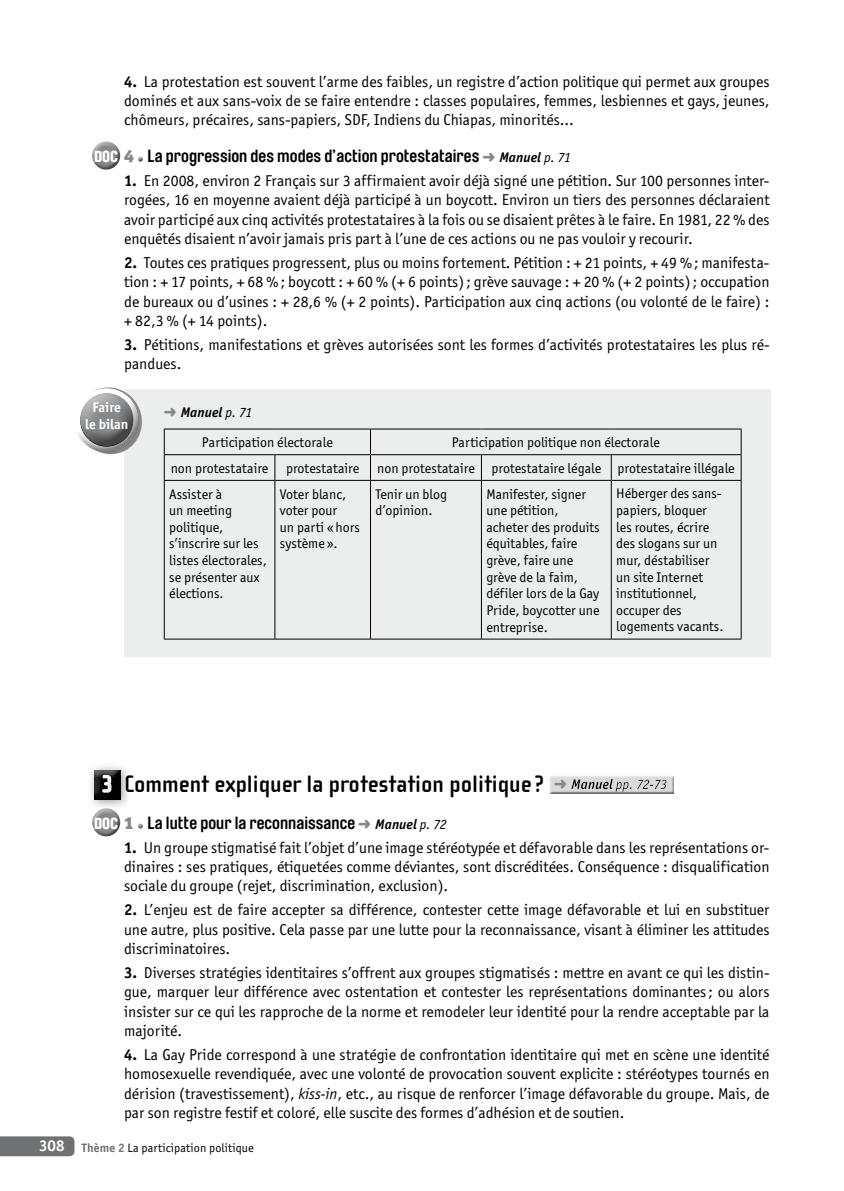
<style>
.page{position:relative;width:844px;height:1191px;background:#fff}
.page>*{position:absolute;margin:0;border:0;box-sizing:border-box;transform-origin:0 0}
.t1{font:700 24.5px "Cholla Sans";color:#000}
.t2{font:700 17.5px "Brauer Neue";color:#000}
.t3{font:15.75px/19.2px "Officina San ITC";color:#000;text-align:justify}
.t4{font:14px/16.6px "Officina San ITC";color:#000}
.t5{font:700 14px/16.4px "Officina San ITC";color:#fff;text-align:center}
.t6{font:12.25px "Officina San ITC";letter-spacing:.01em;color:#000}
.s1{font-weight:700}
.s2{font-weight:900;font-size:15.75px;color:#fff}
.s3{font-family:"Officina San ITC";font-weight:900;color:#87888a}
.s4{color:#87888a}
.s5{font-family:"Officina San ITC";font-style:italic;font-size:14px}
.s6{font-family:"Officina San ITC";font-weight:400;font-style:italic;font-size:14px}
.s7{font-weight:700;font-style:italic}
.s8{font-style:italic}
.s9{font-size:24.32px;color:#fff}
.s10{font-weight:700;font-size:15.75px;color:#fff}
.s11{font-weight:700;color:#707172}
</style>
<div class="page">
<svg style="left:0;top:1136px;width:74px;height:20px"></svg>
<div style="left:91px;top:138px;width:31px;height:26px;background:#fff;opacity:.5"></div>
<div style="left:91px;top:145px;width:31px;height:25px;background:#000;opacity:.5"></div>
<div style="left:137px;top:157px;width:8px;height:6px;background:#000;opacity:.5"></div>
<div style="left:124px;top:389px;width:646px;height:268px;background:#eceded"></div>
<hr style="left:164px;top:454px;width:111px;height:1px;background:#000">
<hr style="left:275px;top:454px;width:95px;height:1px;background:#000">
<svg style="left:274px;top:455px;width:1px;height:25px"></svg>
<hr style="left:370px;top:454px;width:111px;height:1px;background:#000">
<svg style="left:370px;top:429px;width:1px;height:51px"></svg>
<hr style="left:481px;top:454px;width:130px;height:1px;background:#000">
<svg style="left:481px;top:455px;width:1px;height:25px"></svg>
<hr style="left:611px;top:454px;width:130px;height:1px;background:#000">
<svg style="left:610px;top:455px;width:1px;height:25px"></svg>
<hr style="left:274px;top:481px;width:1px;height:157px;background:#000">
<hr style="left:370px;top:481px;width:1px;height:157px;background:#000">
<hr style="left:481px;top:481px;width:1px;height:157px;background:#000">
<hr style="left:610px;top:481px;width:1px;height:157px;background:#000">
<hr style="left:164px;top:481px;width:1px;height:157px;background:#000">
<hr style="left:740px;top:481px;width:1px;height:157px;background:#000">
<hr style="left:164px;top:638px;width:111px;height:1px;background:#000">
<hr style="left:275px;top:638px;width:95px;height:1px;background:#000">
<hr style="left:370px;top:638px;width:111px;height:1px;background:#000">
<hr style="left:481px;top:638px;width:130px;height:1px;background:#000">
<hr style="left:611px;top:638px;width:130px;height:1px;background:#000">
<hr style="left:164px;top:428px;width:111px;height:1px;background:#000">
<hr style="left:275px;top:428px;width:95px;height:1px;background:#000">
<hr style="left:370px;top:428px;width:111px;height:1px;background:#000">
<hr style="left:481px;top:428px;width:130px;height:1px;background:#000">
<hr style="left:611px;top:428px;width:130px;height:1px;background:#000">
<svg style="left:164px;top:429px;width:1px;height:51px"></svg>
<svg style="left:740px;top:429px;width:1px;height:51px"></svg>
<hr style="left:164px;top:480px;width:111px;height:1px;background:#000">
<hr style="left:275px;top:480px;width:95px;height:1px;background:#000">
<hr style="left:370px;top:480px;width:111px;height:1px;background:#000">
<hr style="left:481px;top:480px;width:130px;height:1px;background:#000">
<hr style="left:611px;top:480px;width:130px;height:1px;background:#000">
<svg style="left:102px;top:411px;width:40px;height:44px"></svg>
<div style="left:72px;top:386px;width:68px;height:49px;background:#fff;opacity:.5"></div>
<div style="left:72px;top:398px;width:68px;height:55px;background:#000;opacity:.5"></div>
<div style="left:78px;top:388px;width:56px;height:42px;background:#fff;opacity:.5"></div>
<div style="left:78px;top:399px;width:56px;height:49px;background:#000;opacity:.5"></div>
<div style="left:86px;top:762px;width:46px;height:48px;background:#000;opacity:.4"></div>
<div style="left:94px;top:766px;width:29px;height:31px;background:#ececec"></div>
<div style="left:94px;top:769px;width:29px;height:31px;background:#000;opacity:.5"></div>
<svg style="left:102px;top:774px;width:10px;height:19px"></svg>
<div style="left:549px;top:774px;width:127px;height:22px;background:#000;opacity:.75"></div>
<div style="left:91px;top:805px;width:31px;height:26px;background:#fff;opacity:.5"></div>
<div style="left:91px;top:812px;width:31px;height:24px;background:#000;opacity:.5"></div>
<div style="left:137px;top:823px;width:8px;height:7px;background:#000;opacity:.5"></div>
<p class="t3" style="left:124px;top:72px;width:646px"><span class="s1">4.</span> La protestation est souvent l’arme des faibles, un registre d’action politique qui permet aux groupes dominés et aux sans-voix de se faire entendre : classes populaires, femmes, lesbiennes et gays, jeunes, chômeurs, précaires, sans-papiers, SDF, Indiens du Chiapas, minorités…</p>
<p class="t2" style="left:94px;top:146px;width:478px"><span class="s2">DOC</span> <span class="s3">4</span> La progression des modes d’action protestataires <span class="s4">➜</span> <span class="s5">Manuel</span> <span class="s6">p. 71</span></p>
<p class="t3" style="left:124px;top:171px;width:646px"><span class="s1">1.</span> En 2008, environ 2 Français sur 3 affirmaient avoir déjà signé une pétition. Sur 100 personnes inter&shy;rogées, 16 en moyenne avaient déjà participé à un boycott. Environ un tiers des personnes déclaraient avoir participé aux cinq activités protestataires à la fois ou se disaient prêtes à le faire. En 1981, 22 % des enquêtés disaient n’avoir jamais pris part à l’une de ces actions ou ne pas vouloir y recourir.</p>
<p class="t3" style="left:124px;top:253px;width:646px"><span class="s1">2.</span> Toutes ces pratiques progressent, plus ou moins fortement. Pétition : + 21 points, + 49 %; manifesta&shy;tion : + 17 points, + 68 %; boycott : + 60 % (+ 6 points); grève sauvage : + 20 % (+ 2 points); occupation de bureaux ou d’usines : + 28,6 % (+ 2 points). Participation aux cinq actions (ou volonté de le faire) : + 82,3 % (+ 14 points).</p>
<p class="t3" style="left:124px;top:335px;width:646px"><span class="s1">3.</span> Pétitions, manifestations et grèves autorisées sont les formes d’activités protestataires les plus ré&shy;pandues.</p>
<p class="t4" style="left:202px;top:396px;width:132px;line-height:30.6px;text-indent:-38px"><span class="s4">➜</span> <span class="s7">Manuel</span> <span class="s8">p. 71<br></span>Participation électorale</p>
<p class="t5" style="left:85px;top:399px;width:45px">Faire<br>le bilan</p>
<p class="t4" style="left:451px;top:434px;width:210px">Participation politique non électorale</p>
<p class="t4" style="left:171px;top:460px;width:99px">non protestataire</p>
<p class="t4" style="left:286px;top:460px;width:75px">protestataire</p>
<p class="t4" style="left:377px;top:460px;width:359px">non protestataire protestataire légale protestataire illégale</p>
<p class="t4" style="left:169px;top:485px;width:99px">Assister à<br>un meeting politique, s’inscrire sur les listes électorales, se présenter aux élections.</p>
<p class="t4" style="left:280px;top:485px;width:82px">Voter blanc, voter pour<br>un parti «hors système ».</p>
<p class="t4" style="left:375px;top:485px;width:73px">Tenir un blog d’opinion.</p>
<p class="t4" style="left:486px;top:485px;width:115px">Manifester, signer une pétition, acheter des produits équitables, faire grève, faire une grève de la faim, défiler lors de la Gay<br>Pride, boycotter une entreprise.</p>
<p class="t4" style="left:616px;top:485px;width:109px">Héberger des sans&shy;papiers, bloquer les routes, écrire des slogans sur un mur, déstabiliser un site Internet institutionnel, occuper des logements vacants.</p>
<h1 class="t1" style="left:101px;top:770px;width:467px"><span class="s9">3</span> Comment expliquer la protestation politique ? <span class="s4">➜</span></h1>
<p class="t2" style="left:94px;top:812px;width:354px"><span class="s2">DOC</span> <span class="s3">1</span> La lutte pour la reconnaissance <span class="s4">➜</span> <span class="s5">Manuel</span> <span class="s6">p. 72</span></p>
<p class="t3" style="left:124px;top:837px;width:646px"><span class="s1">1.</span> Un groupe stigmatisé fait l’objet d’une image stéréotypée et défavorable dans les représentations or&shy;dinaires : ses pratiques, étiquetées comme déviantes, sont discréditées. Conséquence : disqualification sociale du groupe (rejet, discrimination, exclusion).</p>
<p class="t3" style="left:124px;top:900px;width:646px"><span class="s1">2.</span> L’enjeu est de faire accepter sa différence, contester cette image défavorable et lui en substituer une autre, plus positive. Cela passe par une lutte pour la reconnaissance, visant à éliminer les attitudes discriminatoires.</p>
<p class="t3" style="left:124px;top:963px;width:646px"><span class="s1">3.</span> Diverses stratégies identitaires s’offrent aux groupes stigmatisés : mettre en avant ce qui les distin&shy;gue, marquer leur différence avec ostentation et contester les représentations dominantes; ou alors insister sur ce qui les rapproche de la norme et remodeler leur identité pour la rendre acceptable par la majorité.</p>
<p class="t3" style="left:124px;top:1045px;width:646px"><span class="s1">4.</span> La Gay Pride correspond à une stratégie de confrontation identitaire qui met en scène une identité homosexuelle revendiquée, avec une volonté de provocation souvent explicite : stéréotypes tournés en dérision (travestissement), <span class="s8">kiss-in</span>, etc., au risque de renforcer l’image défavorable du groupe. Mais, de par son registre festif et coloré, elle suscite des formes d’adhésion et de soutien.</p>
<p class="t6" style="left:39px;top:1140px;width:216px"><span class="s10">308</span> <span class="s11">Thème 2</span> La participation politique</p>
</div>
